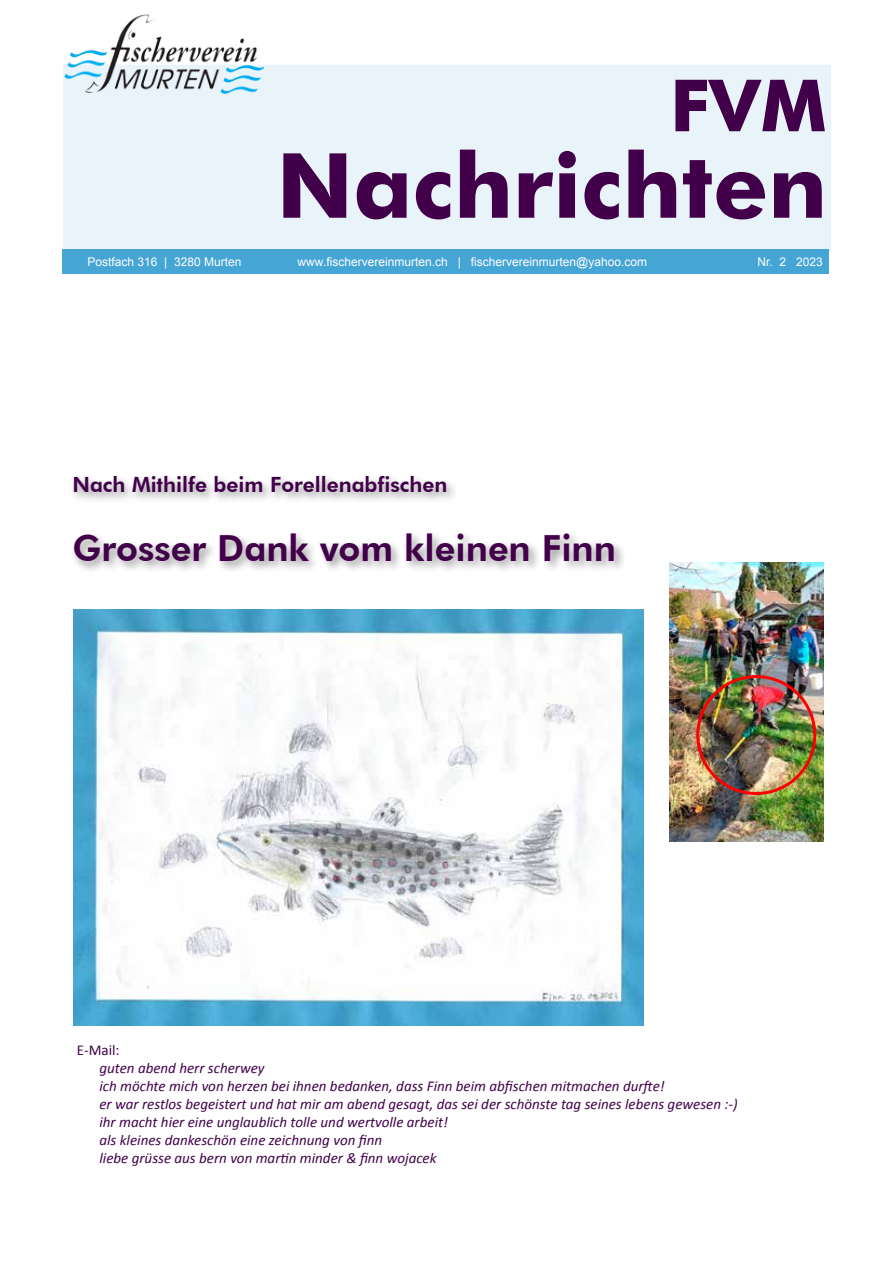
<style>
.page{position:relative;width:893px;height:1263px;background:#fff}
.page>*{position:absolute;margin:0;border:0;box-sizing:border-box;transform-origin:0 0}
.t1{font:700 90px "Futura BT";color:#42004b}
.t2{font:700 72px "Futura BT";color:#42004b}
.t3{font:800 36px "Futura BT";color:#42004b}
.t4{font:800 21px "Futura BT";color:#42004b}
.t5{font:italic 15px/18px "Calibri";color:#42004b}
.t6{font:15px "Calibri";color:#42004b}
.t7{font:12px "Arial";color:#fff}
</style>
<div class="page">
<div style="left:64px;top:65px;width:767px;height:186px;background:#e8f4f9"></div>
<div style="left:62px;top:249px;width:767px;height:25px;background:#45a5d5"></div>
<img style="left:64px;top:14px;width:200px;height:81px">
<div style="left:70px;top:473px;width:556px;height:101px;background:#000;opacity:.4"></div>
<img style="left:74px;top:609px;width:569px;height:416px">
<img style="left:670px;top:562px;width:154px;height:280px">
<div style="left:696px;top:675px;width:120px;height:120px;border:3px solid #f00;border-radius:50%"></div>
<h2 class="t2" style="left:670px;top:62px;width:158px">FVM</h2>
<h1 class="t1" style="left:277px;top:131px;width:552px">Nachrichten</h1>
<p class="t7" style="left:298px;top:254px;width:351px">www.fischervereinmurten.ch | fischervereinmurten@yahoo.com</p>
<p class="t7" style="left:88px;top:254px;width:155px">Postfach 316 | 3280 Murten</p>
<p class="t7" style="left:757px;top:254px;width:67px">Nr. 2 2023</p>
<h3 class="t4" style="left:73px;top:472px;width:376px">Nach Mithilfe beim Forellenabfischen</h3>
<h3 class="t3" style="left:73px;top:526px;width:545px">Grosser Dank vom kleinen Finn</h3>
<p class="t6" style="left:77px;top:1040px;width:44px">E-Mail:</p>
<p class="t5" style="left:99px;top:1058px;width:640px">guten abend herr scherwey<br>ich möchte mich von herzen bei ihnen bedanken, dass Finn beim abfischen mitmachen durfte!<br>er war restlos begeistert und hat mir am abend gesagt, das sei der schönste tag seines lebens gewesen :-) ihr macht hier eine unglaublich tolle und wertvolle arbeit!<br>als kleines dankeschön eine zeichnung von finn<br>liebe grüsse aus bern von martin minder &amp; finn wojacek</p>
</div>
